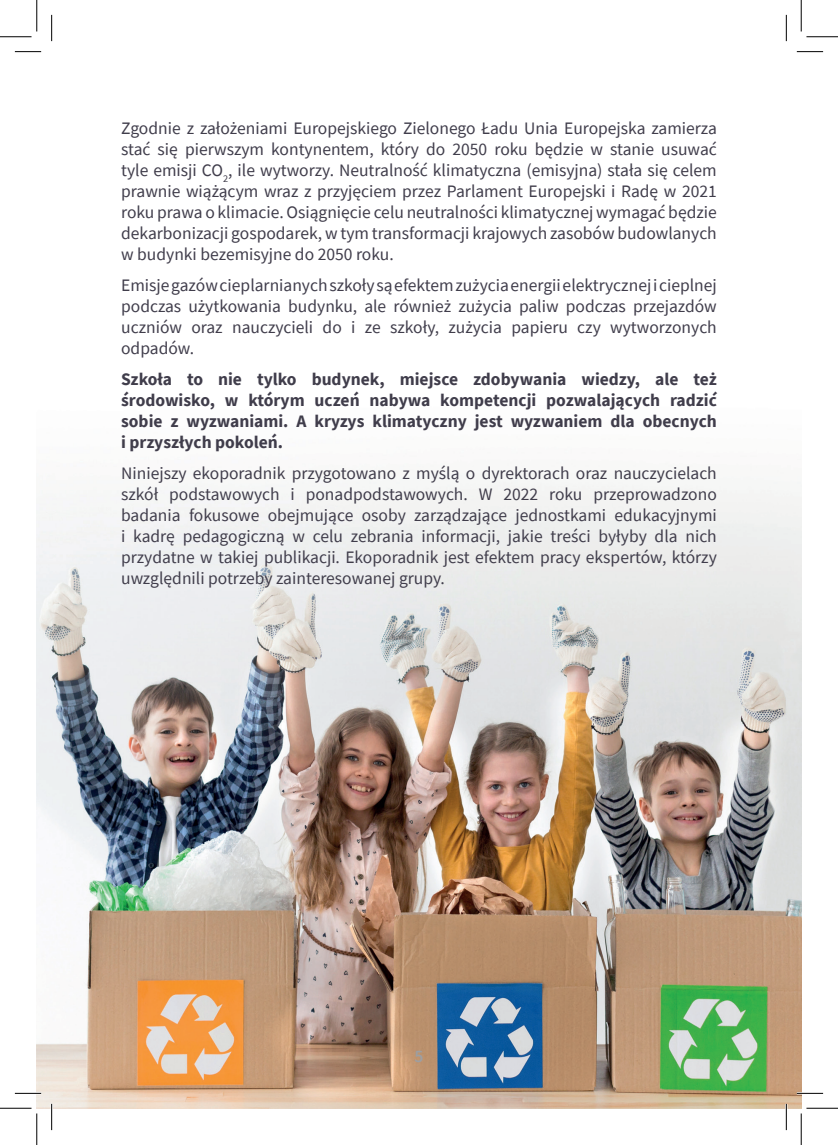
<style>
.page{position:relative;width:838px;height:1145px;background:#fff}
.page>*{position:absolute;margin:0;border:0;box-sizing:border-box;transform-origin:0 0}
.t1{font:17.5px/21px "Source Sans Pro";color:#403d4b;text-align:justify}
.t2{font:700 17.5px/21px "Source Sans Pro";color:#403d4b;text-align:justify}
.t3{font:600 17.5px "Source Sans Pro";color:#9d9fa2}
</style>
<div class="page">
<img style="left:37px;top:41px;width:764px;height:1067px">
<hr style="left:15px;top:51px;width:26px;height:2px;background:#fff">
<hr style="left:796px;top:51px;width:27px;height:2px;background:#fff">
<hr style="left:15px;top:1092px;width:26px;height:2px;background:#fff">
<hr style="left:796px;top:1092px;width:27px;height:2px;background:#fff">
<hr style="left:51px;top:1104px;width:2px;height:26px;background:#fff">
<hr style="left:785px;top:1104px;width:2px;height:26px;background:#fff">
<svg style="left:15px;top:51px;width:26px;height:1px"></svg>
<svg style="left:796px;top:51px;width:27px;height:1px"></svg>
<svg style="left:15px;top:1093px;width:26px;height:1px"></svg>
<svg style="left:796px;top:1093px;width:27px;height:1px"></svg>
<svg style="left:51px;top:15px;width:1px;height:26px"></svg>
<svg style="left:51px;top:1104px;width:1px;height:26px"></svg>
<svg style="left:786px;top:15px;width:1px;height:26px"></svg>
<svg style="left:786px;top:1104px;width:1px;height:26px"></svg>
<hr style="left:0;top:36px;width:32px;height:1px;background:#000">
<hr style="left:806px;top:36px;width:31px;height:1px;background:#000">
<hr style="left:0;top:1108px;width:32px;height:1px;background:#000">
<hr style="left:806px;top:1108px;width:31px;height:1px;background:#000">
<hr style="left:36px;top:0;width:1px;height:31px;background:#000">
<hr style="left:36px;top:1113px;width:1px;height:32px;background:#000">
<hr style="left:800px;top:0;width:1px;height:31px;background:#000">
<hr style="left:800px;top:1113px;width:1px;height:32px;background:#000">
<p class="t1" style="left:121px;top:118px;width:597px">Zgodnie z założeniami Europejskiego Zielonego Ładu Unia Europejska zamierza stać się pierwszym kontynentem, który do 2050 roku będzie w stanie usuwać tyle emisji CO<sub>2</sub>, ile wytworzy. Neutralność klimatyczna (emisyjna) stała się celem prawnie wiążącym wraz z przyjęciem przez Parlament Europejski i Radę w 2021 roku prawa o klimacie. Osiągnięcie celu neutralności klimatycznej wymagać będzie dekarbonizacji gospodarek, w tym transformacji krajowych zasobów budowlanych w budynki bezemisyjne do 2050 roku.</p>
<p class="t1" style="left:121px;top:275px;width:597px">Emisje gazów cieplarnianych szkoły są efektem zużycia energii elektrycznej i cieplnej podczas użytkowania budynku, ale również zużycia paliw podczas przejazdów uczniów oraz nauczycieli do i ze szkoły, zużycia papieru czy wytworzonych odpadów.</p>
<p class="t2" style="left:121px;top:368px;width:597px">Szkoła to nie tylko budynek, miejsce zdobywania wiedzy, ale też środowisko, w którym uczeń nabywa kompetencji pozwalających radzić sobie z wyzwaniami. A kryzys klimatyczny jest wyzwaniem dla obecnych i przyszłych pokoleń.</p>
<p class="t1" style="left:121px;top:463px;width:597px">Niniejszy ekoporadnik przygotowano z myślą o dyrektorach oraz nauczycielach szkół podstawowych i ponadpodstawowych. W 2022 roku przeprowadzono badania fokusowe obejmujące osoby zarządzające jednostkami edukacyjnymi i kadrę pedagogiczną w celu zebrania informacji, jakie treści byłyby dla nich przydatne w takiej publikacji. Ekoporadnik jest efektem pracy ekspertów, którzy uwzględnili potrzeby zainteresowanej grupy.</p>
<p class="t3" style="left:414px;top:1045px;width:10px">5</p>
</div>
